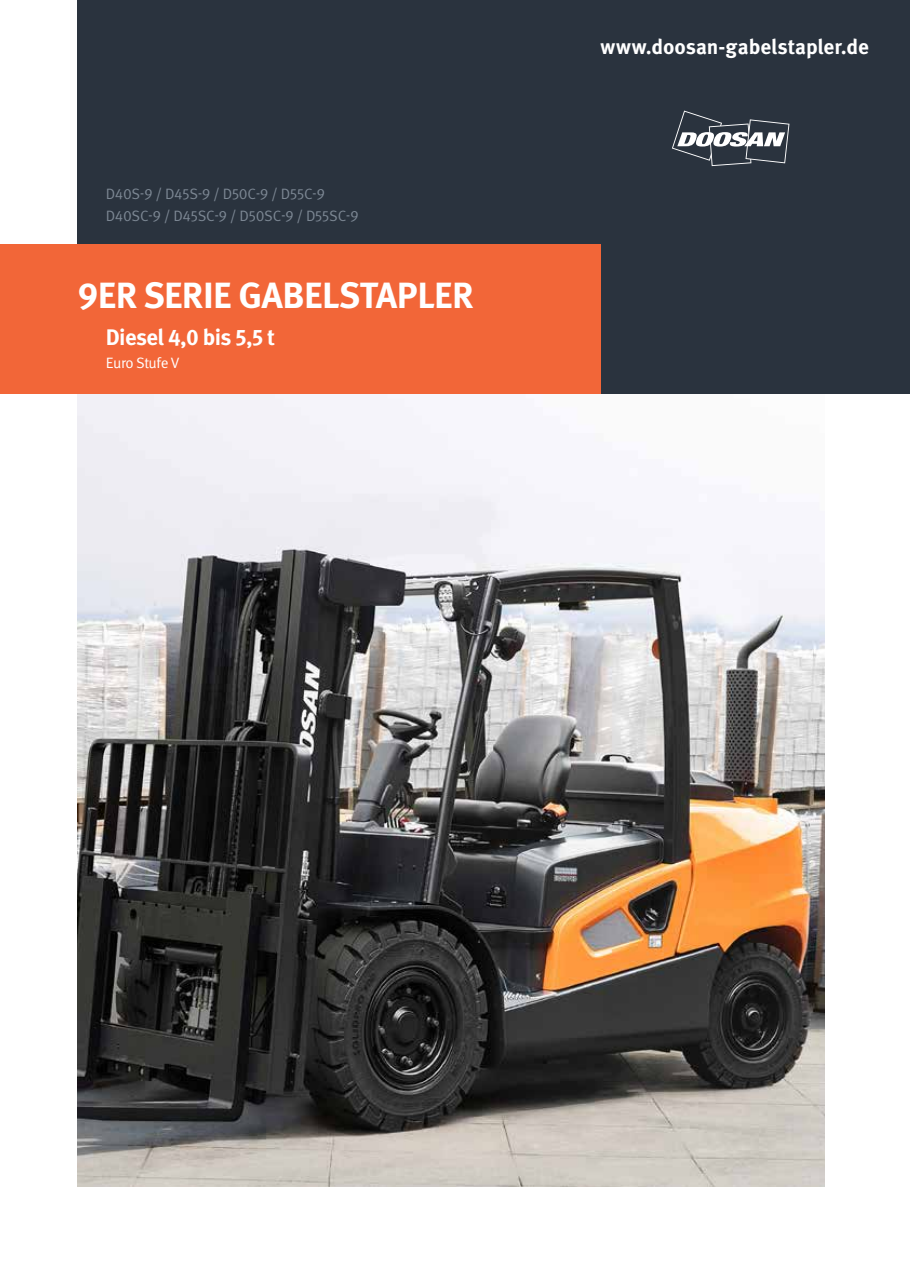
<style>
.page{position:relative;width:910px;height:1280px;background:#fff}
.page>*{position:absolute;margin:0;border:0;box-sizing:border-box;transform-origin:0 0}
.t1{font:700 36.45px "Meta Pro";letter-spacing:-.015em;color:#fff}
.t2{font:700 22.5px "Meta Pro";letter-spacing:-.025em;color:#fff}
.t3{font:700 21px "Meta Pro";color:#fff}
.t4{font:15px/22.5px "Meta Pro";letter-spacing:-.02em;color:#7c8793}
.t5{font:15px "Meta Pro";letter-spacing:-.03em;color:#fff}
</style>
<div class="page">
<img style="left:78px;top:394px;width:747px;height:792px">
<div style="left:78px;top:0;width:832px;height:394px;background:#2a333e"></div>
<div style="left:0;top:244px;width:600px;height:150px;background:#f26638"></div>
<svg style="left:672px;top:111px;width:117px;height:55px"></svg>
<p class="t4" style="left:106px;top:183px;width:255px">D40S-9 / D45S-9 / D50C-9 / D55C-9<br>D40SC-9 / D45SC-9 / D50SC-9 / D55SC-9</p>
<h1 class="t1" style="left:78px;top:272px;width:397px">9ER SERIE GABELSTAPLER</h1>
<h2 class="t2" style="left:106px;top:323px;width:171px">Diesel 4,0 bis 5,5 t</h2>
<p class="t5" style="left:106px;top:353px;width:75px">Euro Stufe V</p>
<h3 class="t3" style="left:600px;top:34px;width:270px">www.doosan-gabelstapler.de</h3>
</div>
